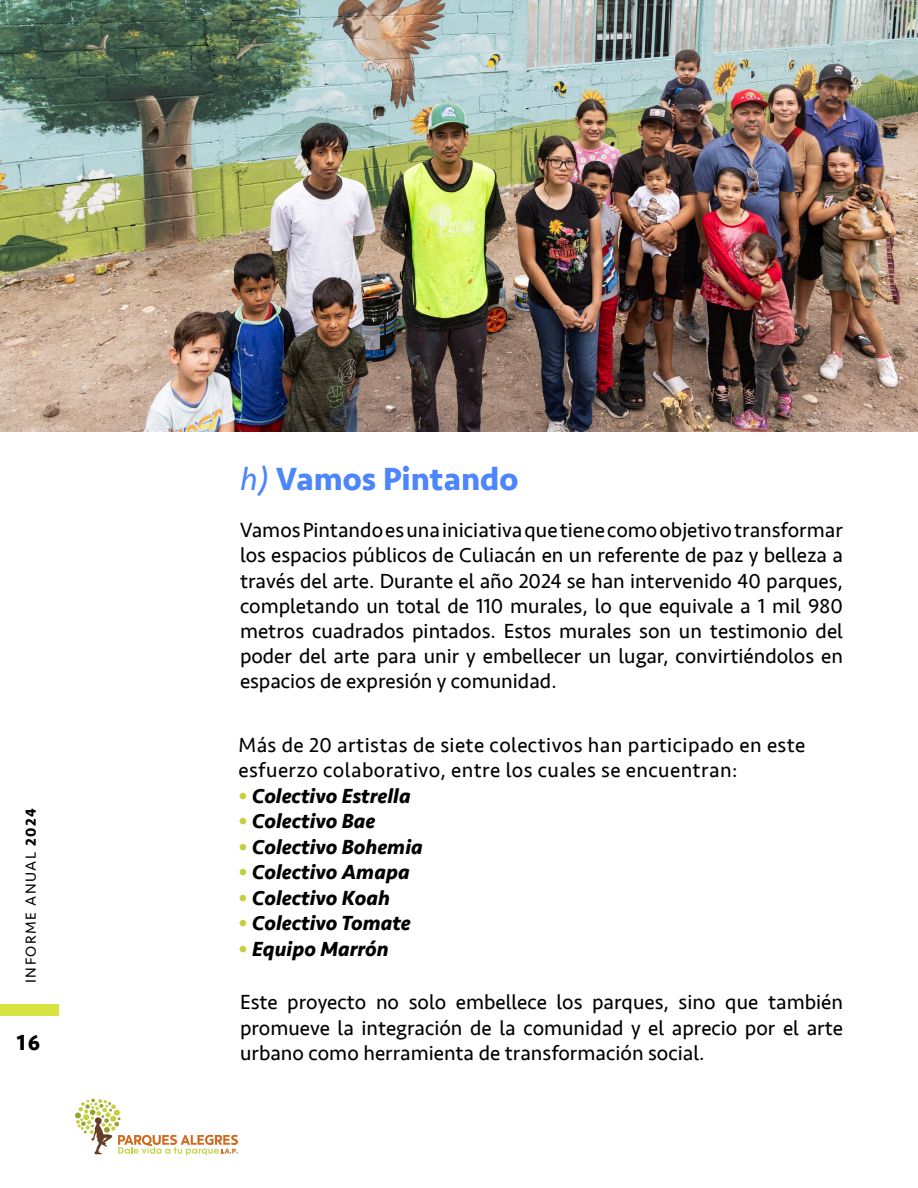
<style>
.page{position:relative;width:918px;height:1188px;background:#fff}
.page>*{position:absolute;margin:0;border:0;box-sizing:border-box;transform-origin:0 0}
.t1{font:700 33px "Seravek";color:#4d85fa}
.t2{font:700 22.5px "Seravek";color:#000}
.t3{font:21px/25.2px "Seravek";letter-spacing:.005em;color:#000;text-align:justify}
.t4{font:italic 700 21px "Seravek";color:#000}
.t5{font:15px "Seravek";letter-spacing:.1em;color:#000}
.s1{font-weight:700}
.s2{font-weight:400;font-style:italic}
.s3{font-style:normal;color:#c4cf3b}
</style>
<div class="page">
<div style="left:0;top:1004px;width:58px;height:12px;background:#d6e340"></div>
<svg style="left:75px;top:1099px;width:163px;height:56px"></svg>
<img style="left:0;top:0;width:918px;height:432px">
<p class="t5" style="left:19px;top:983px;width:176px;rotate:-90deg">INFORME ANUAL <span class="s1">2024</span></p>
<p class="t2" style="left:17px;top:1024px;width:25px">16</p>
<p class="t1" style="left:240px;top:452px;width:280px"><span class="s2">h)</span> Vamos Pintando</p>
<p class="t3" style="left:240px;top:518px;width:605px">Vamos Pintando es una iniciativa que tiene como objetivo transformar los espacios públicos de Culiacán en un referente de paz y belleza a través del arte. Durante el año 2024 se han intervenido 40 parques, completando un total de 110 murales, lo que equivale a 1 mil 980 metros cuadrados pintados. Estos murales son un testimonio del poder del arte para unir y embellecer un lugar, convirtiéndolos en espacios de expresión y comunidad.</p>
<p class="t3" style="left:238px;top:733px;width:568px">Más de 20 artistas de siete colectivos han participado en este esfuerzo colaborativo, entre los cuales se encuentran:</p>
<p class="t4" style="left:238px;top:778px;width:174px"><span class="s3">•</span> Colectivo Estrella</p>
<p class="t4" style="left:238px;top:804px;width:138px"><span class="s3">•</span> Colectivo Bae</p>
<p class="t4" style="left:238px;top:829px;width:186px"><span class="s3">•</span> Colectivo Bohemia</p>
<p class="t4" style="left:238px;top:855px;width:173px"><span class="s3">•</span> Colectivo Amapa</p>
<p class="t4" style="left:238px;top:880px;width:153px"><span class="s3">•</span> Colectivo Koah</p>
<p class="t4" style="left:238px;top:906px;width:174px"><span class="s3">•</span> Colectivo Tomate</p>
<p class="t4" style="left:238px;top:931px;width:152px"><span class="s3">•</span> Equipo Marrón</p>
<p class="t3" style="left:240px;top:990px;width:605px">Este proyecto no solo embellece los parques, sino que también promueve la integración de la comunidad y el aprecio por el arte urbano como herramienta de transformación social.</p>
</div>
